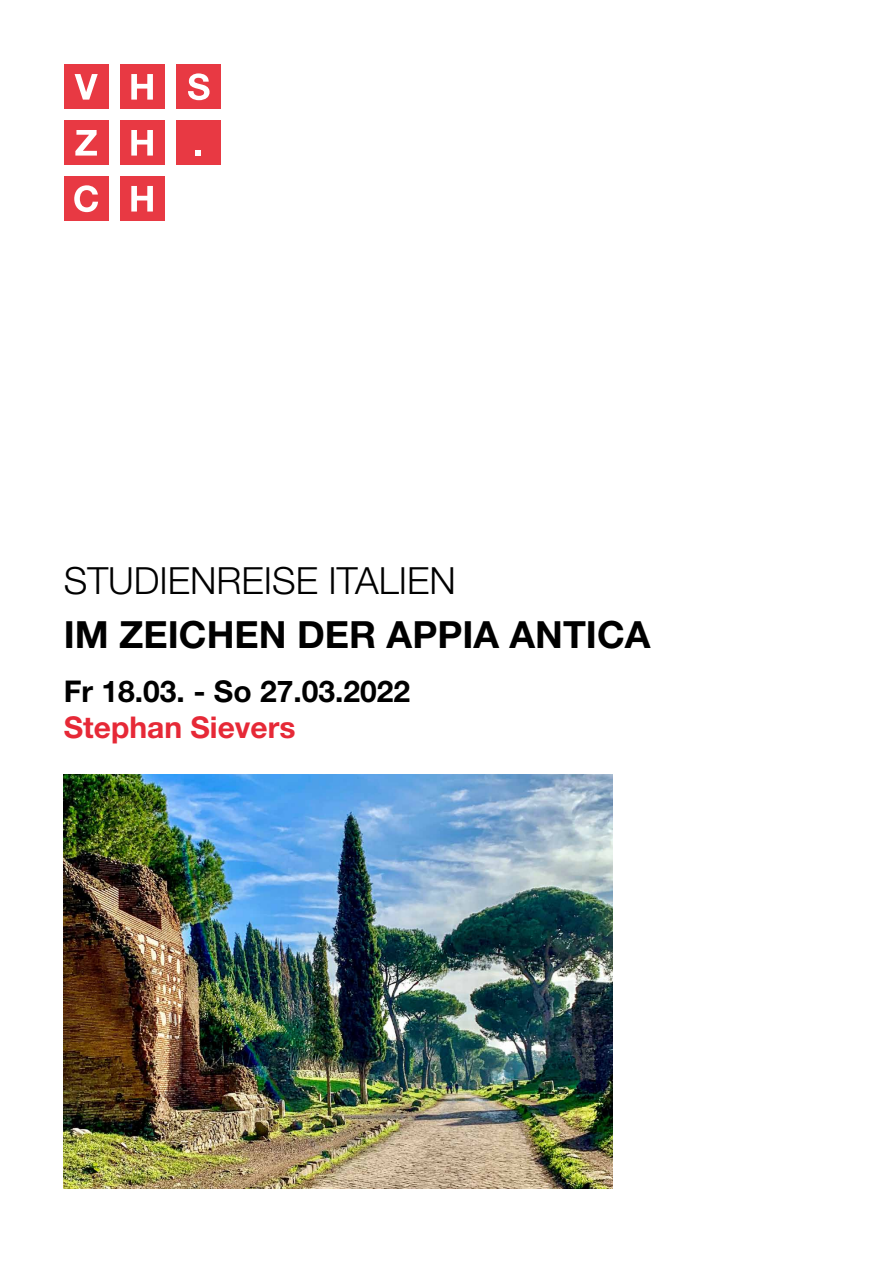
<style>
.page{position:relative;width:893px;height:1263px;background:#fff}
.page>*{position:absolute;margin:0;border:0;box-sizing:border-box;transform-origin:0 0}
.t1{font:700 37.5px "Helvetica Neue LT Std";color:#000}
.t2{font:300 37.5px "Helvetica Neue LT Std";color:#000}
.t3{font:700 30px "Helvetica Neue LT Std";color:#000}
.t4{font:700 30px "Helvetica Neue LT Std";color:#e62937}
</style>
<div class="page">
<div style="left:64px;top:64px;width:45px;height:45px;background:#e83943"></div>
<svg style="left:75px;top:74px;width:23px;height:26px"></svg>
<div style="left:176px;top:64px;width:44px;height:45px;background:#e83943"></div>
<svg style="left:188px;top:73px;width:22px;height:27px"></svg>
<div style="left:64px;top:120px;width:45px;height:45px;background:#e83943"></div>
<svg style="left:75px;top:130px;width:22px;height:26px"></svg>
<div style="left:120px;top:120px;width:44px;height:45px;background:#e83943"></div>
<svg style="left:131px;top:130px;width:22px;height:26px"></svg>
<div style="left:120px;top:176px;width:44px;height:45px;background:#e83943"></div>
<svg style="left:131px;top:186px;width:22px;height:26px"></svg>
<div style="left:120px;top:64px;width:44px;height:45px;background:#e83943"></div>
<svg style="left:131px;top:74px;width:22px;height:26px"></svg>
<div style="left:176px;top:120px;width:44px;height:45px;background:#e83943"></div>
<svg style="left:195px;top:150px;width:6px;height:6px"></svg>
<div style="left:64px;top:176px;width:45px;height:45px;background:#e83943"></div>
<svg style="left:74px;top:185px;width:24px;height:27px"></svg>
<img style="left:64px;top:774px;width:548px;height:414px">
<p class="t2" style="left:64px;top:558px;width:394px">STUDIENREISE ITALIEN</p>
<p class="t1" style="left:64px;top:611px;width:588px">IM ZEICHEN DER APPIA ANTICA</p>
<p class="t3" style="left:64px;top:673px;width:348px">Fr 18.03. - So 27.03.2022</p>
<p class="t4" style="left:64px;top:709px;width:233px">Stephan Sievers</p>
</div>
